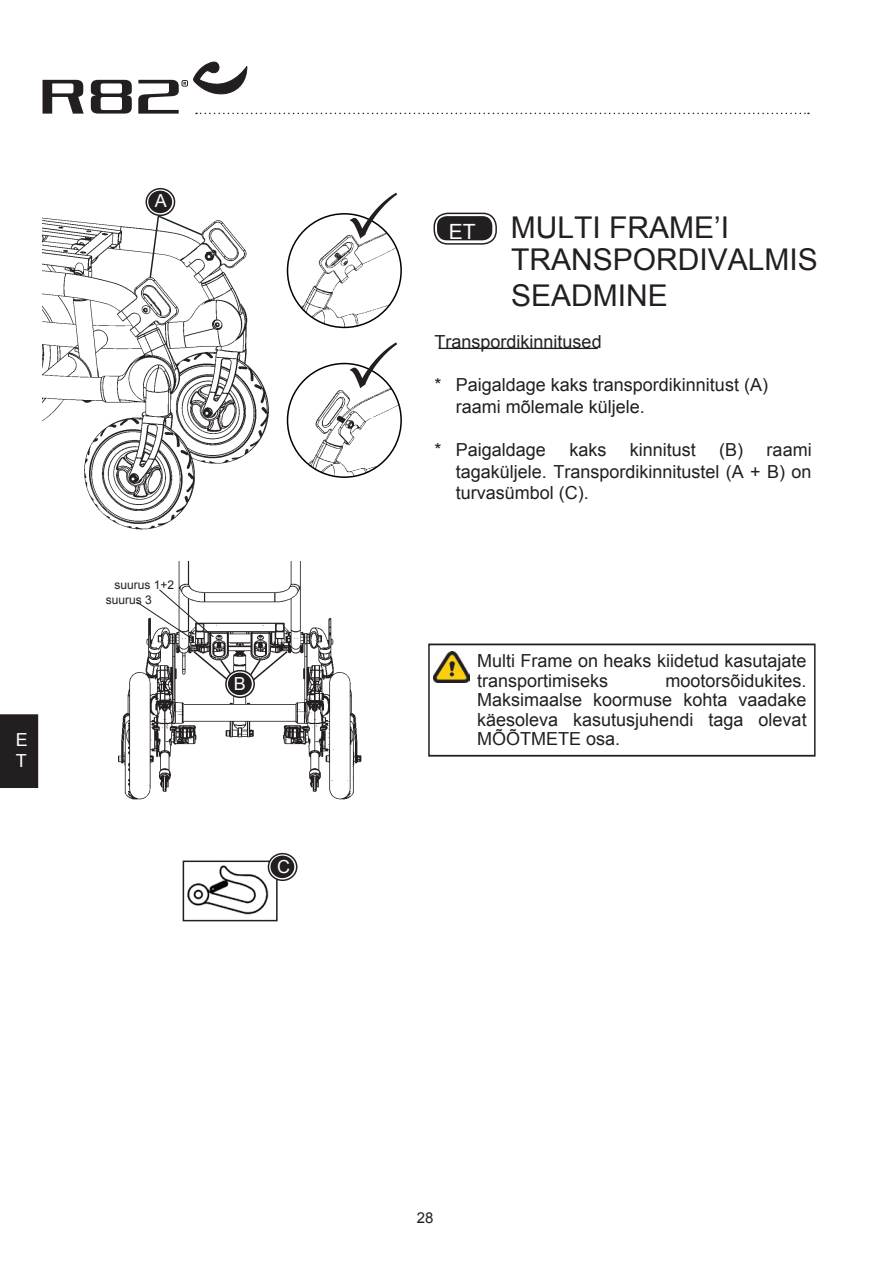
<style>
.page{position:relative;width:893px;height:1263px;background:#fff}
.page>*{position:absolute;margin:0;border:0;box-sizing:border-box;transform-origin:0 0}
.Overskrift{font:30px/32.2px "Arial";color:#231f20}
.Brødtekst_-_indrykke{font:18px/21.6px "Arial";color:#231f20}
.Advarselstekst{font:18px/19.5px "Arial";color:#231f20}
.t1{font:18px/21.6px "Arial";color:#fff}
.t2{font:15px "Arial";color:#231f20}
.Brødtekst{font:12px "Arial";color:#231f20}
.s1{font-size:21px;color:#fff}
</style>
<div class="page">
<svg style="left:43px;top:80px;width:41px;height:34px"></svg>
<svg style="left:91px;top:80px;width:41px;height:34px"></svg>
<svg style="left:138px;top:62px;width:671px;height:52px"></svg>
<div style="left:438px;top:217px;width:54px;height:23px;background:#231f20;border-radius:9px"></div>
<div style="left:437px;top:216px;width:55px;height:24px;border:2px solid #231f20;border-radius:9px"></div>
<div style="left:433px;top:213px;width:64px;height:32px;border:2px solid #231f20;border-radius:14px"></div>
<hr style="left:438px;top:348px;width:160px;height:1px;background:#231f20">
<div style="left:428px;top:644px;width:388px;height:112px;border:2px solid #231f20"></div>
<img style="left:433px;top:652px;width:36px;height:31px">
<img style="left:118px;top:561px;width:244px;height:239px">
<img style="left:43px;top:218px;width:226px;height:312px">
<img style="left:187px;top:864px;width:87px;height:51px">
<div style="left:183px;top:860px;width:95px;height:61px;border:2px solid #231f20"></div>
<svg style="left:268px;top:854px;width:29px;height:26px"></svg>
<div style="left:268px;top:853px;width:29px;height:28px;border:2px solid #231f20;border-radius:50%"></div>
<div style="left:271px;top:856px;width:23px;height:21px;background:#231f20;border-radius:50%"></div>
<div style="left:270px;top:856px;width:24px;height:22px;border:2px solid #231f20;border-radius:50%"></div>
<svg style="left:146px;top:189px;width:29px;height:26px"></svg>
<div style="left:145px;top:188px;width:30px;height:28px;border:2px solid #231f20;border-radius:50%"></div>
<div style="left:149px;top:191px;width:22px;height:21px;background:#231f20;border-radius:50%"></div>
<div style="left:148px;top:191px;width:24px;height:22px;border:2px solid #231f20;border-radius:50%"></div>
<svg style="left:149px;top:214px;width:55px;height:65px"></svg>
<svg style="left:192px;top:650px;width:40px;height:33px"></svg>
<svg style="left:248px;top:650px;width:41px;height:33px"></svg>
<svg style="left:226px;top:671px;width:28px;height:26px"></svg>
<div style="left:225px;top:670px;width:30px;height:28px;border:2px solid #231f20;border-radius:50%"></div>
<div style="left:229px;top:673px;width:22px;height:21px;background:#231f20;border-radius:50%"></div>
<div style="left:228px;top:673px;width:24px;height:22px;border:2px solid #231f20;border-radius:50%"></div>
<svg style="left:136px;top:589px;width:78px;height:52px"></svg>
<img style="left:288px;top:222px;width:111px;height:105px">
<div style="left:287px;top:213px;width:115px;height:115px;border:2px solid #000;border-radius:50%"></div>
<img style="left:288px;top:372px;width:113px;height:105px">
<div style="left:287px;top:363px;width:115px;height:115px;border:2px solid #000;border-radius:50%"></div>
<div style="left:0;top:714px;width:38px;height:74px;background:#231f20"></div>
<svg style="left:350px;top:213px;width:47px;height:26px"></svg>
<svg style="left:350px;top:363px;width:47px;height:25px"></svg>
<p class="t1" style="left:155px;top:190px;width:14px">A</p>
<p class="t1" style="left:16px;top:728px;width:14px">E<br>T</p>
<p class="Brødtekst" style="left:114px;top:577px;width:61px">suurus 1+2</p>
<p class="Brødtekst" style="left:106px;top:591px;width:48px">suurus 3</p>
<p class="t1" style="left:234px;top:673px;width:14px">B</p>
<p class="t1" style="left:277px;top:856px;width:14px">C</p>
<p class="Overskrift" style="left:511px;top:211px;width:308px;text-indent:-62px"><span class="s1">ET</span> MULTI FRAME’I<br>TRANSPORDIVALMIS</p>
<p class="Overskrift" style="left:511px;top:279px;width:158px">SEADMINE</p>
<p class="Brødtekst_-_indrykke" style="left:435px;top:331px;width:169px">Transpordikinnitused</p>
<p class="Brødtekst_-_indrykke" style="left:456px;top:374px;width:314px;text-indent:-21px">* Paigaldage kaks transpordikinnitust (A) raami mõlemale küljele.</p>
<p class="Brødtekst_-_indrykke" style="left:435px;top:439px;width:113px">* Paigaldage</p>
<p class="Brødtekst_-_indrykke" style="left:569px;top:439px;width:39px">kaks</p>
<p class="Brødtekst_-_indrykke" style="left:630px;top:439px;width:68px">kinnitust</p>
<p class="Brødtekst_-_indrykke" style="left:456px;top:439px;width:357px;text-align:justify;text-indent:263px">(B) raami tagaküljele. Transpordikinnitustel (A + B) on turvasümbol (C).</p>
<p class="Advarselstekst" style="left:477px;top:651px;width:331px">Multi Frame on heaks kiidetud kasutajate transportimiseks</p>
<p class="Advarselstekst" style="left:477px;top:670px;width:331px;text-align:justify;text-indent:188px">mootorsõidukites.<br>Maksimaalse koormuse kohta vaadake käesoleva kasutusjuhendi taga olevat MÕÕTMETE osa.</p>
<p class="t2" style="left:417px;top:1207px;width:18px">28</p>
</div>
